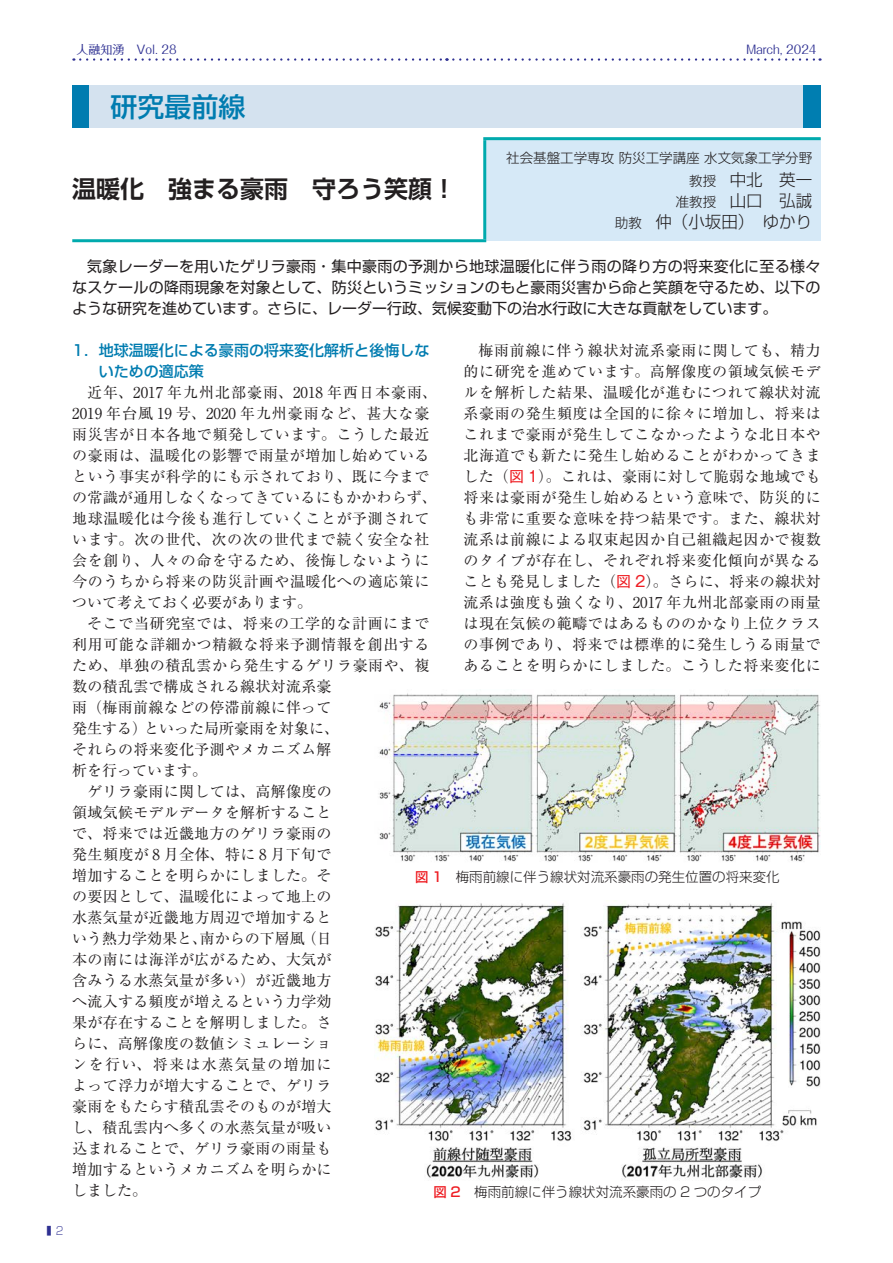
<style>
.page{position:relative;width:893px;height:1263px;background:#fff}
.page>*{position:absolute;margin:0;border:0;box-sizing:border-box;transform-origin:0 0}
.t1{font:500 27px "Shin Go Pr 6 N";color:#007cb0}
._02-見出し{font:700 24px "Shin Go Pro De";color:#231f20}
.所属_氏名{font:300 16.5px "Shin Go Pr 6 N";color:#231f20}
.本文10P{font:15px/21px "Ryumin Pr 6 N";letter-spacing:.035em;color:#231f20}
.本文_序文{font:15px/21px "Shin Go Pr 6 N";color:#231f20;text-align:justify}
.最前線-小見出しGo{font:500 15px/21px "Shin Go Pr 6 N";color:#007cb0}
.キャプション-CCC{font:300 13.5px "Shin Go Pr 6 N";color:#231f20}
.所属_氏名-2{font:300 13.5px "Shin Go Pr 6 N";color:#231f20}
.t2{font:12px "Folk Pro";color:#2e3092}
.t3{font:300 expanded 11.25px "Shin Go Pr 6 N";color:#2e3092;scale:.4 1}
.s1{font-size:13.5px}
.s2{font-family:"Gothic MB101 Pr 6 N";color:#ee1d23}
.s3{font-weight:500;color:#ee1d23}
</style>
<div class="page">
<svg style="left:80px;top:58px;width:367px;height:3px"></svg>
<svg style="left:453px;top:58px;width:368px;height:3px"></svg>
<div style="left:72px;top:85px;width:17px;height:43px;background:#007cb0"></div>
<div style="left:89px;top:85px;width:715px;height:43px;background:#d4e2ef"></div>
<div style="left:804px;top:85px;width:17px;height:43px;background:#007eb1"></div>
<div style="left:485px;top:139px;width:336px;height:102px;background:#d6e9f7"></div>
<hr style="left:483px;top:137px;width:338px;height:3px;background:#00aaad">
<hr style="left:483px;top:140px;width:3px;height:99px;background:#00aaad">
<hr style="left:72px;top:239px;width:414px;height:3px;background:#00aaad">
<img style="left:378px;top:693px;width:443px;height:169px">
<img style="left:374px;top:903px;width:447px;height:277px">
<p class="t2" style="left:77px;top:39px;width:102px">人融知湧　Vol. 28</p>
<p class="t2" style="left:746px;top:39px;width:72px">March, 2024</p>
<p class="t1" style="left:111px;top:84px;width:137px">研究最前線</p>
<p class="_02-見出し" style="left:72px;top:169px;width:385px">温暖化　強まる豪雨　守ろう笑顔！</p>
<p class="所属_氏名-2" style="left:506px;top:146px;width:307px">社会基盤工学専攻防災工学講座水文気象工学分野</p>
<p class="所属_氏名" style="left:689px;top:166px;width:124px"><span class="s1">教授　</span>中北　英一</p>
<p class="所属_氏名" style="left:676px;top:187px;width:138px"><span class="s1">准教授　</span>山口　弘誠</p>
<p class="所属_氏名" style="left:615px;top:208px;width:199px"><span class="s1">助教　</span>仲（小坂田）　ゆかり</p>
<p class="本文_序文" style="left:72px;top:255px;width:750px;text-indent:15px">気象レーダーを用いたゲリラ豪雨・集中豪雨の予測から地球温暖化に伴う雨の降り方の将来変化に至る様々なスケールの降雨現象を対象として、防災というミッションのもと豪雨災害から命と笑顔を守るため、以下のような研究を進めています。さらに、レーダー行政、気候変動下の治水行政に大きな貢献をしています。</p>
<p class="最前線-小見出しGo" style="left:99px;top:339px;width:332px;text-indent:-26px">1．地球温暖化による豪雨の将来変化解析と後悔しないための適応策</p>
<p class="本文10P" style="left:72px;top:381px;width:366px;text-indent:15px">近年、2017 年九州北部豪雨、2018 年西日本豪雨、<br>2019 年台風 19 号、2020 年九州豪雨など、甚大な豪雨災害が日本各地で頻発しています。こうした最近の豪雨は、温暖化の影響で雨量が増加し始めているという事実が科学的にも示されており、既に今までの常識が通用しなくなってきているにもかかわらず、地球温暖化は今後も進行していくことが予測されています。次の世代、次の次の世代まで続く安全な社会を創り、人々の命を守るため、後悔しないように今のうちから将来の防災計画や温暖化への適応策について考えておく必要があります。</p>
<p class="本文10P" style="left:72px;top:612px;width:359px;text-indent:15px">そこで当研究室では、将来の工学的な計画にまで利用可能な詳細かつ精緻な将来予測情報を創出するため、単独の積乱雲から発生するゲリラ豪雨や、複数の積乱雲で構成される線状対流系豪<br>雨（梅雨前線などの停滞前線に伴って<br>発生する）といった局所豪雨を対象に、<br>それらの将来変化予測やメカニズム解<br>析を行っています。</p>
<p class="本文10P" style="left:72px;top:780px;width:261px;text-align:justify;text-indent:15px">ゲリラ豪雨に関しては、高解像度の領域気候モデルデータを解析することで、将来では近畿地方のゲリラ豪雨の発生頻度が 8 月全体、特に 8 月下旬で増加することを明らかにしました。その要因として、温暖化によって地上の水蒸気量が近畿地方周辺で増加するという熱力学効果と、南からの下層風（日本の南には海洋が広がるため、大気が含みうる水蒸気量が多い）が近畿地方へ流入する頻度が増えるという力学効果が存在することを解明しました。さらに、高解像度の数値シミュレーションを行い、将来は水蒸気量の増加によって浮力が増大することで、ゲリラ豪雨をもたらす積乱雲そのものが増大し、積乱雲内へ多くの水蒸気量が吸い込まれることで、ゲリラ豪雨の雨量も増加するというメカニズムを明らかにしました。</p>
<p class="本文10P" style="left:463px;top:339px;width:359px;text-align:justify;text-indent:15px">梅雨前線に伴う線状対流系豪雨に関しても、精力的に研究を進めています。高解像度の領域気候モデルを解析した結果、温暖化が進むにつれて線状対流系豪雨の発生頻度は全国的に徐々に増加し、将来はこれまで豪雨が発生してこなかったような北日本や北海道でも新たに発生し始めることがわかってきました（<span class="s2">図 1</span>）。これは、豪雨に対して脆弱な地域でも将来は豪雨が発生し始めるという意味で、防災的にも非常に重要な意味を持つ結果です。また、線状対流系は前線による収束起因か自己組織起因かで複数のタイプが存在し、それぞれ将来変化傾向が異なることも発見しました（<span class="s2">図 2</span>）。さらに、将来の線状対流系は強度も強くなり、2017 年九州北部豪雨の雨量は現在気候の範疇ではあるもののかなり上位クラスの事例であり、将来では標準的に発生しうる雨量であることを明らかにしました。こうした将来変化に</p>
<p class="キャプション-CCC" style="left:415px;top:865px;width:366px"><span class="s3">図 1</span>　梅雨前線に伴う線状対流系豪雨の発生位置の将来変化</p>
<p class="キャプション-CCC" style="left:434px;top:1180px;width:329px"><span class="s3">図 2</span>　梅雨前線に伴う線状対流系豪雨の 2 つのタイプ</p>
<p class="t3" style="left:47px;top:1221px;width:43px">■　2</p>
</div>
